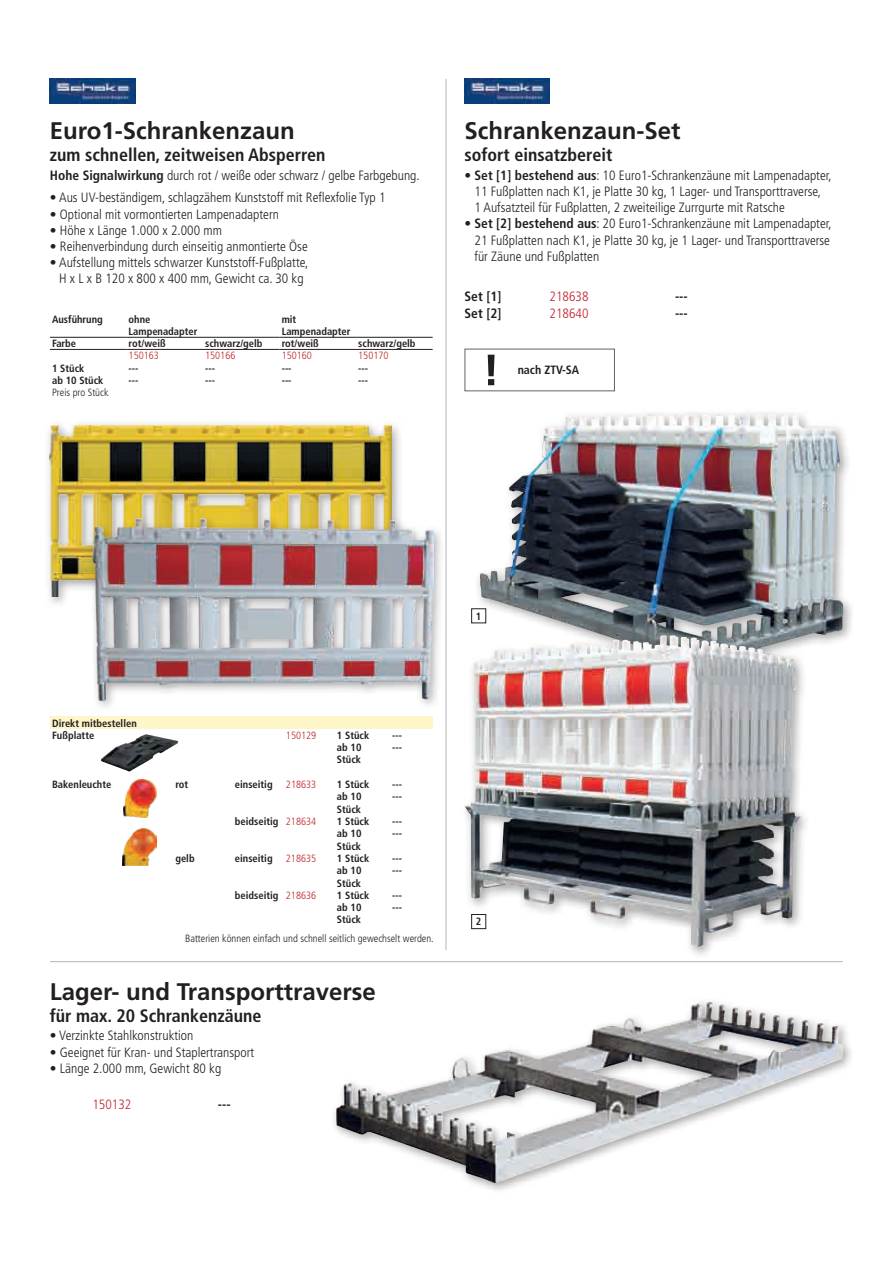
<style>
.page{position:relative;width:893px;height:1263px;background:#fff}
.page>*{position:absolute;margin:0;border:0;box-sizing:border-box;transform-origin:0 0}
.t1{font:700 24px "Frutiger LT";color:#231f20}
.t2{font:700 condensed 18px "Frutiger LT";color:#231f20}
.t3{font:300 condensed 13.5px/16.2px "Frutiger LT";color:#231f20;text-align:center}
.t4{font:700 condensed 13.5px "Frutiger LT";color:#231f20}
.t5{font:300 condensed 13.5px "Frutiger LT";color:#c0262d}
.t6{font:700 condensed 12px "Frutiger LT";color:#231f20}
.t7{font:700 condensed 10.5px/12.6px "Frutiger LT";color:#231f20}
.t8{font:300 condensed 10.5px "Frutiger LT";color:#231f20}
.t9{font:300 condensed 10.5px "Frutiger LT";color:#c0262d}
.s1{font-weight:700}
.s2{font-weight:300;color:#c0262d}
</style>
<div class="page">
<div style="left:44px;top:419px;width:359px;height:190px;background:#231f20;opacity:.4"></div>
<img style="left:50px;top:425px;width:341px;height:172px">
<div style="left:87px;top:513px;width:358px;height:199px;background:#231f20;opacity:.4"></div>
<img style="left:92px;top:519px;width:342px;height:182px">
<img style="left:336px;top:1002px;width:507px;height:181px">
<div style="left:474px;top:408px;width:381px;height:273px;background:#231f20;opacity:.4"></div>
<img style="left:509px;top:414px;width:258px;height:94px">
<div style="left:460px;top:629px;width:352px;height:329px;background:#231f20;opacity:.4"></div>
<img style="left:464px;top:635px;width:337px;height:312px">
<div style="left:471px;top:608px;width:15px;height:15px;border:1px solid #231f20"></div>
<div style="left:471px;top:914px;width:15px;height:15px;border:1px solid #231f20"></div>
<img style="left:50px;top:79px;width:85px;height:25px">
<img style="left:465px;top:79px;width:85px;height:25px">
<hr style="left:445px;top:79px;width:2px;height:871px;background:#bcbdc0">
<hr style="left:51px;top:961px;width:791px;height:1px;background:#bcbdc0">
<div style="left:465px;top:349px;width:150px;height:42px;background:#fff;border:1px solid #636366"></div>
<img style="left:123px;top:780px;width:33px;height:37px">
<img style="left:122px;top:828px;width:35px;height:37px">
<img style="left:101px;top:734px;width:77px;height:37px">
<svg style="left:488px;top:355px;width:7px;height:30px"></svg>
<hr style="left:50px;top:337px;width:76px;height:1px;background:#231f20">
<hr style="left:126px;top:337px;width:77px;height:1px;background:#231f20">
<hr style="left:203px;top:337px;width:77px;height:1px;background:#231f20">
<hr style="left:280px;top:337px;width:76px;height:1px;background:#231f20">
<hr style="left:356px;top:337px;width:77px;height:1px;background:#231f20">
<hr style="left:50px;top:349px;width:76px;height:1px;background:#231f20">
<hr style="left:126px;top:349px;width:77px;height:1px;background:#231f20">
<hr style="left:203px;top:349px;width:77px;height:1px;background:#231f20">
<hr style="left:280px;top:349px;width:76px;height:1px;background:#231f20">
<hr style="left:356px;top:349px;width:77px;height:1px;background:#231f20">
<div style="left:50px;top:716px;width:383px;height:13px;background:#fef5c9"></div>
<h1 class="t1" style="left:50px;top:117px;width:246px">Euro1-Schrankenzaun</h1>
<h2 class="t2" style="left:50px;top:144px;width:277px">zum schnellen, zeitweisen Absperren</h2>
<p class="t3" style="left:50px;top:167px;width:371px"><span class="s1">Hohe Signalwirkung</span> durch rot / weiße oder schwarz / gelbe Farbgebung.</p>
<p class="t3" style="left:50px;top:190px;width:337px">• Aus UV-beständigem, schlagzähem Kunststoff mit Reflexfolie Typ 1</p>
<p class="t3" style="left:50px;top:206px;width:231px">• Optional mit vormontierten Lampenadaptern</p>
<p class="t3" style="left:50px;top:222px;width:174px">• Höhe x Länge 1.000 x 2.000 mm</p>
<p class="t3" style="left:50px;top:238px;width:259px">• Reihenverbindung durch einseitig anmontierte Öse</p>
<p class="t3" style="left:50px;top:255px;width:260px">• Aufstellung mittels schwarzer Kunststoff-Fußplatte,<br>H x L x B 120 x 800 x 400 mm, Gewicht ca. 30 kg</p>
<p class="t7" style="left:52px;top:313px;width:52px">Ausführung</p>
<p class="t7" style="left:129px;top:313px;width:70px">ohne<br>Lampenadapter</p>
<p class="t7" style="left:282px;top:313px;width:70px">mit<br>Lampenadapter</p>
<p class="t7" style="left:52px;top:337px;width:26px">Farbe</p>
<p class="t7" style="left:129px;top:337px;width:39px">rot/weiß</p>
<p class="t7" style="left:205px;top:337px;width:59px">schwarz/gelb</p>
<p class="t7" style="left:282px;top:337px;width:39px">rot/weiß</p>
<p class="t7" style="left:358px;top:337px;width:59px">schwarz/gelb</p>
<p class="t9" style="left:129px;top:350px;width:32px">150163</p>
<p class="t9" style="left:205px;top:350px;width:32px">150166</p>
<p class="t9" style="left:282px;top:350px;width:32px">150160</p>
<p class="t9" style="left:358px;top:350px;width:32px">150170</p>
<p class="t7" style="left:52px;top:362px;width:34px">1 Stück</p>
<p class="t7" style="left:129px;top:362px;width:11px">---</p>
<p class="t7" style="left:205px;top:362px;width:11px">---</p>
<p class="t7" style="left:282px;top:362px;width:11px">---</p>
<p class="t7" style="left:358px;top:362px;width:11px">---</p>
<p class="t7" style="left:52px;top:374px;width:53px">ab 10 Stück</p>
<p class="t7" style="left:129px;top:374px;width:11px">---</p>
<p class="t7" style="left:205px;top:374px;width:11px">---</p>
<p class="t7" style="left:282px;top:374px;width:11px">---</p>
<p class="t7" style="left:358px;top:374px;width:11px">---</p>
<p class="t8" style="left:52px;top:386px;width:58px">Preis pro Stück</p>
<h1 class="t1" style="left:465px;top:117px;width:218px">Schrankenzaun-Set</h1>
<h2 class="t2" style="left:465px;top:144px;width:149px">sofort einsatzbereit</h2>
<p class="t3" style="left:475px;top:167px;width:358px;text-align:left;text-indent:-10px">• <span class="s1">Set [1] bestehend aus</span>: 10 Euro1-Schrankenzäune mit Lampenadapter,<br>11 Fußplatten nach K1, je Platte 30 kg, 1 Lager- und Transporttraverse,<br>1 Aufsatzteil für Fußplatten, 2 zweiteilige Zurrgurte mit Ratsche</p>
<p class="t3" style="left:475px;top:216px;width:358px;text-align:justify;text-indent:-10px">• <span class="s1">Set [2] bestehend aus</span>: 20 Euro1-Schrankenzäune mit Lampenadapter, 21 Fußplatten nach K1, je Platte 30 kg, je 1 Lager- und Transporttraverse für Zäune und Fußplatten</p>
<p class="t4" style="left:465px;top:289px;width:38px">Set [1]</p>
<p class="t5" style="left:550px;top:289px;width:40px">218638</p>
<p class="t4" style="left:675px;top:289px;width:14px">---</p>
<p class="t4" style="left:465px;top:305px;width:38px">Set [2]</p>
<p class="t5" style="left:550px;top:305px;width:40px">218640</p>
<p class="t4" style="left:675px;top:305px;width:14px">---</p>
<p class="t6" style="left:518px;top:363px;width:63px">nach ZTV-SA</p>
<p class="t7" style="left:52px;top:717px;width:86px;line-height:12.1px">Direkt mitbestellen<br>Fußplatte</p>
<p class="t9" style="left:286px;top:729px;width:32px">150129</p>
<p class="t7" style="left:337px;top:729px;width:34px">1 Stück</p>
<p class="t7" style="left:392px;top:729px;width:11px">---</p>
<p class="t7" style="left:337px;top:741px;width:26px">ab 10<br>Stück</p>
<p class="t7" style="left:392px;top:741px;width:11px">---</p>
<p class="t7" style="left:52px;top:778px;width:61px">Bakenleuchte</p>
<p class="t7" style="left:175px;top:778px;width:14px">rot</p>
<p class="t7" style="left:235px;top:778px;width:39px">einseitig</p>
<p class="t9" style="left:286px;top:778px;width:32px">218633</p>
<p class="t7" style="left:337px;top:778px;width:34px">1 Stück</p>
<p class="t7" style="left:392px;top:778px;width:11px">---</p>
<p class="t7" style="left:337px;top:790px;width:26px">ab 10<br>Stück</p>
<p class="t7" style="left:392px;top:790px;width:11px">---</p>
<p class="t7" style="left:235px;top:815px;width:83px">beidseitig <span class="s2">218634</span></p>
<p class="t7" style="left:337px;top:815px;width:34px">1 Stück</p>
<p class="t7" style="left:392px;top:815px;width:11px">---</p>
<p class="t7" style="left:337px;top:827px;width:26px">ab 10<br>Stück</p>
<p class="t7" style="left:392px;top:827px;width:11px">---</p>
<p class="t7" style="left:175px;top:852px;width:21px">gelb</p>
<p class="t7" style="left:235px;top:852px;width:39px">einseitig</p>
<p class="t9" style="left:286px;top:852px;width:32px">218635</p>
<p class="t7" style="left:337px;top:852px;width:34px">1 Stück</p>
<p class="t7" style="left:392px;top:852px;width:11px">---</p>
<p class="t7" style="left:337px;top:864px;width:26px">ab 10<br>Stück</p>
<p class="t7" style="left:392px;top:864px;width:11px">---</p>
<p class="t7" style="left:235px;top:889px;width:83px">beidseitig <span class="s2">218636</span></p>
<p class="t7" style="left:337px;top:889px;width:34px">1 Stück</p>
<p class="t7" style="left:392px;top:889px;width:11px">---</p>
<p class="t7" style="left:337px;top:901px;width:26px">ab 10<br>Stück</p>
<p class="t7" style="left:392px;top:901px;width:11px">---</p>
<p class="t8" style="left:185px;top:932px;width:250px">Batterien können einfach und schnell seitlich gewechselt werden.</p>
<h1 class="t1" style="left:50px;top:978px;width:327px">Lager- und Transporttraverse</h1>
<h2 class="t2" style="left:50px;top:1005px;width:213px">für max. 20 Schrankenzäune</h2>
<p class="t3" style="left:50px;top:1028px;width:145px">• Verzinkte Stahlkonstruktion</p>
<p class="t3" style="left:50px;top:1044px;width:206px">• Geeignet für Kran- und Staplertransport</p>
<p class="t3" style="left:50px;top:1060px;width:173px">• Länge 2.000 mm, Gewicht 80 kg</p>
<p class="t5" style="left:92px;top:1097px;width:40px">150132</p>
<p class="t4" style="left:218px;top:1097px;width:14px">---</p>
<p class="t7" style="left:476px;top:610px;width:7px">1</p>
<p class="t7" style="left:476px;top:915px;width:7px">2</p>
</div>
